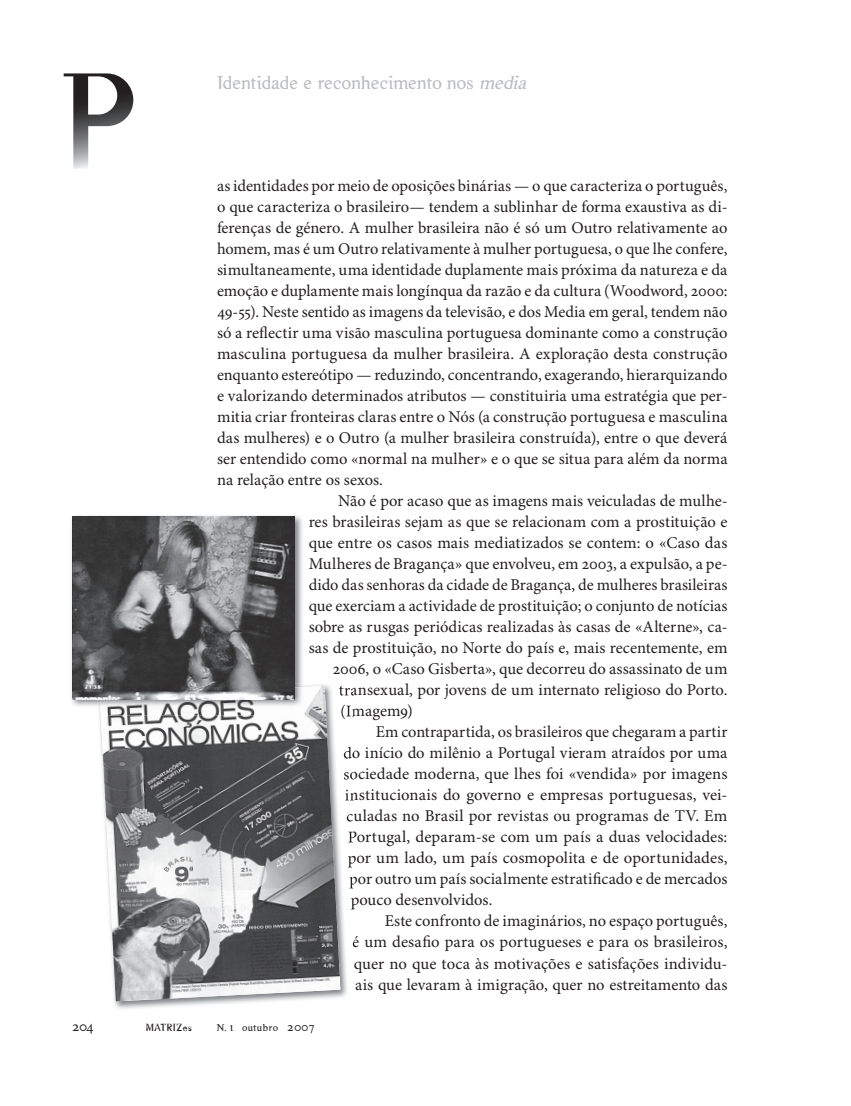
<style>
.page{position:relative;width:851px;height:1106px;background:#fff}
.page>*{position:absolute;margin:0;border:0;box-sizing:border-box;transform-origin:0 0}
.t1{font:19.5px "Hard Times";letter-spacing:.01em;color:#bcbdc0}
.t2{font:16.5px "Minion Pro";letter-spacing:-.005em;color:#231f20}
.t3{font:16.5px "Minion Pro";letter-spacing:.015em;color:#231f20}
.t4{font:16.5px "Minion Pro";letter-spacing:.02em;color:#231f20}
.t5{font:13.5px "Hard Times";color:#231f20}
.t6{font:10.5px "Hard Times";color:#231f20}
.t7{font:9px "Linotype Futoni";letter-spacing:.05em;color:#231f20}
.s1{font-style:italic}
.s2{font-size:12px}
</style>
<div class="page">
<svg style="left:64px;top:73px;width:69px;height:96px"></svg>
<img style="left:99px;top:684px;width:254px;height:325px">
<img style="left:339px;top:684px;width:14px;height:15px">
<img style="left:341px;top:704px;width:12px;height:16px">
<img style="left:344px;top:746px;width:9px;height:16px">
<img style="left:344px;top:767px;width:9px;height:16px">
<img style="left:345px;top:788px;width:8px;height:16px">
<img style="left:347px;top:809px;width:6px;height:16px">
<img style="left:348px;top:830px;width:5px;height:16px">
<img style="left:348px;top:851px;width:5px;height:16px">
<img style="left:349px;top:872px;width:4px;height:16px">
<svg style="left:351px;top:893px;width:2px;height:16px"></svg>
<img style="left:101px;top:686px;width:239px;height:315px">
<img style="left:71px;top:515px;width:231px;height:191px">
<img style="left:100px;top:686px;width:209px;height:29px">
<img style="left:72px;top:517px;width:223px;height:182px">
<p class="t1" style="left:217px;top:70px;width:316px">Identidade e reconhecimento nos <span class="s1">media</span></p>
<p class="t2" style="left:217px;top:176px;width:512px">as identidades por meio de oposições binárias — o que caracteriza o português,</p>
<p class="t2" style="left:217px;top:197px;width:512px">o que caracteriza o brasileiro— tendem a sublinhar de forma exaustiva as di-</p>
<p class="t2" style="left:217px;top:218px;width:512px">ferenças de género. A mulher brasileira não é só um Outro relativamente ao</p>
<p class="t2" style="left:217px;top:239px;width:512px">homem, mas é um Outro relativamente à mulher portuguesa, o que lhe confere,</p>
<p class="t2" style="left:217px;top:260px;width:512px">simultaneamente, uma identidade duplamente mais próxima da natureza e da</p>
<p class="t2" style="left:217px;top:281px;width:512px">emoção e duplamente mais longínqua da razão e da cultura (Woodword, 2000:</p>
<p class="t2" style="left:217px;top:302px;width:512px">49-55). Neste sentido as imagens da televisão, e dos Media em geral, tendem não</p>
<p class="t2" style="left:217px;top:323px;width:512px">só a reflectir uma visão masculina portuguesa dominante como a construção</p>
<p class="t3" style="left:217px;top:344px;width:512px">masculina portuguesa da mulher brasileira. A exploração desta construção</p>
<p class="t2" style="left:217px;top:365px;width:512px">enquanto estereótipo — reduzindo, concentrando, exagerando, hierarquizando</p>
<p class="t2" style="left:217px;top:386px;width:512px">e valorizando determinados atributos — constituiria uma estratégia que per-</p>
<p class="t2" style="left:217px;top:407px;width:512px">mitia criar fronteiras claras entre o Nós (a construção portuguesa e masculina</p>
<p class="t2" style="left:217px;top:428px;width:512px">das mulheres) e o Outro (a mulher brasileira construída), entre o que deverá</p>
<p class="t2" style="left:217px;top:449px;width:512px">ser entendido como «normal na mulher» e o que se situa para além da norma</p>
<p class="t2" style="left:217px;top:470px;width:167px">na relação entre os sexos.</p>
<p class="t2" style="left:338px;top:491px;width:391px">Não é por acaso que as imagens mais veiculadas de mulhe-</p>
<p class="t2" style="left:308px;top:512px;width:420px">res brasileiras sejam as que se relacionam com a prostituição e</p>
<p class="t2" style="left:308px;top:533px;width:420px">que entre os casos mais mediatizados se contem: o «Caso das</p>
<p class="t2" style="left:308px;top:554px;width:420px">Mulheres de Bragança» que envolveu, em 2003, a expulsão, a pe-</p>
<p class="t2" style="left:308px;top:575px;width:420px">dido das senhoras da cidade de Bragança, de mulheres brasileiras</p>
<p class="t2" style="left:308px;top:596px;width:420px">que exerciam a actividade de prostituição; o conjunto de notícias</p>
<p class="t2" style="left:308px;top:617px;width:420px">sobre as rusgas periódicas realizadas às casas de «Alterne», ca-</p>
<p class="t2" style="left:308px;top:638px;width:420px">sas de prostituição, no Norte do país e, mais recentemente, em</p>
<p class="t2" style="left:332px;top:659px;width:396px">2006, o «Caso Gisberta», que decorreu do assassinato de um</p>
<p class="t2" style="left:338px;top:680px;width:390px">transexual, por jovens de um internato religioso do Porto.</p>
<p class="t2" style="left:340px;top:701px;width:74px">(Imagem9)</p>
<p class="t2" style="left:375px;top:722px;width:353px">Em contrapartida, os brasileiros que chegaram a partir</p>
<p class="t2" style="left:343px;top:743px;width:386px">do início do milênio a Portugal vieram atraídos por uma</p>
<p class="t2" style="left:343px;top:764px;width:386px">sociedade moderna, que lhes foi «vendida» por imagens</p>
<p class="t2" style="left:344px;top:785px;width:384px">institucionais do governo e empresas portuguesas, vei-</p>
<p class="t2" style="left:346px;top:806px;width:383px">culadas no Brasil por revistas ou programas de TV. Em</p>
<p class="t2" style="left:347px;top:827px;width:381px">Portugal, deparam-se com um país a duas velocidades:</p>
<p class="t2" style="left:347px;top:848px;width:381px">por um lado, um país cosmopolita e de oportunidades,</p>
<p class="t2" style="left:349px;top:869px;width:380px">por outro um país socialmente estratificado e de mercados</p>
<p class="t2" style="left:350px;top:890px;width:143px">pouco desenvolvidos.</p>
<p class="t4" style="left:384px;top:911px;width:344px">Este confronto de imaginários, no espaço português,</p>
<p class="t2" style="left:352px;top:932px;width:377px">é um desafio para os portugueses e para os brasileiros,</p>
<p class="t2" style="left:353px;top:953px;width:375px">quer no que toca às motivações e satisfações individu-</p>
<p class="t2" style="left:355px;top:974px;width:374px">ais que levaram à imigração, quer no estreitamento das</p>
<p class="t5" style="left:72px;top:1017px;width:23px">204</p>
<p class="t7" style="left:146px;top:1022px;width:47px">MATRIZES</p>
<p class="t6" style="left:217px;top:1021px;width:99px">n. <span class="s2">1</span> outubro <span class="s2">2007</span></p>
</div>
